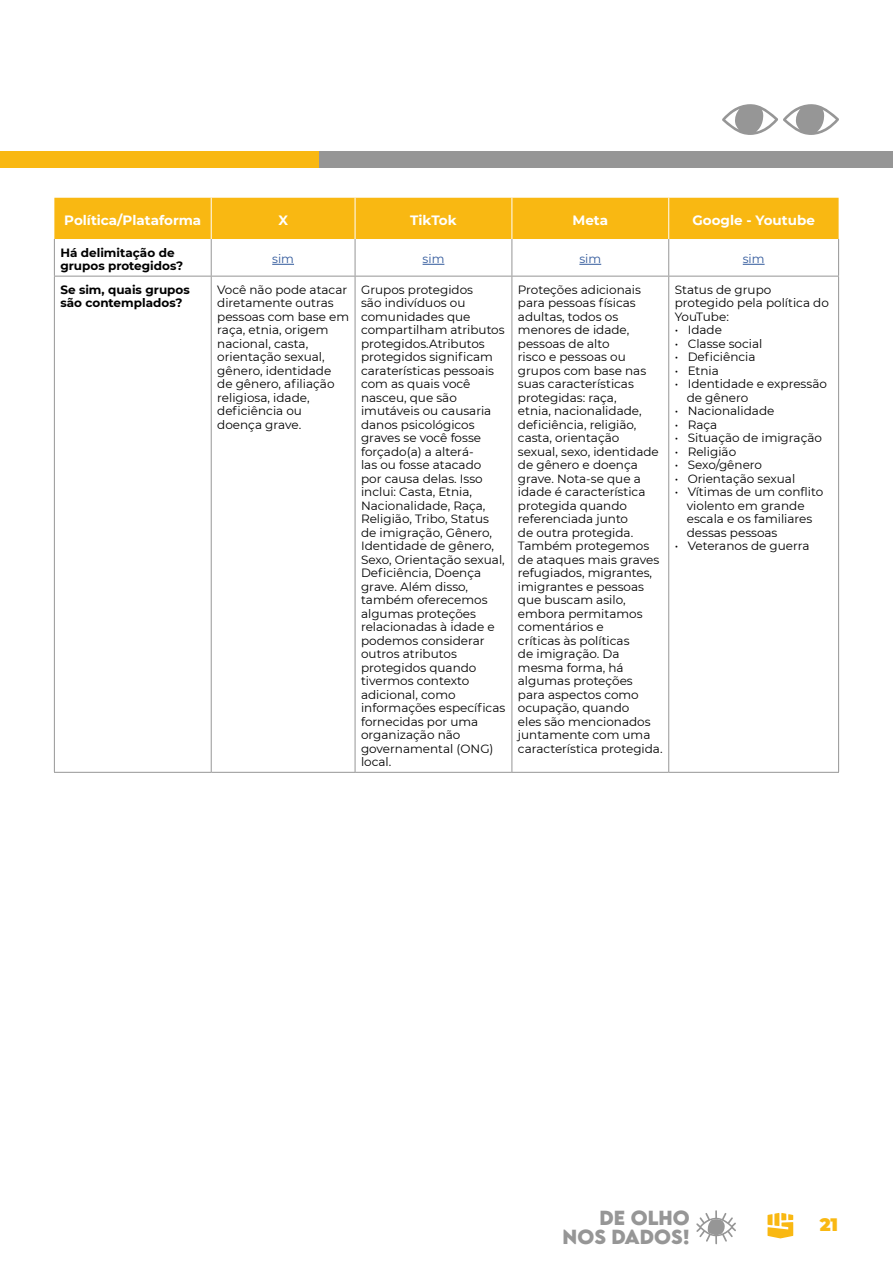
<style>
.page{position:relative;width:893px;height:1263px;background:#fff}
.page>*{position:absolute;margin:0;border:0;box-sizing:border-box;transform-origin:0 0}
.t1{font:700 18.15px/18.8px "LEMONMILK";color:#969696;text-align:right}
.t2{font:900 18px "Montserrat";color:#f9b812}
.t3{font:700 13.5px "Montserrat";color:#fff}
.t4{font:12px/13.5px "Montserrat";color:#000}
.t5{font:700 12px/13.5px "Montserrat";color:#000}
.t6{font:12px "Montserrat";color:#30589b}
</style>
<div class="page">
<div style="left:319px;top:151px;width:573px;height:16px;background:#969696"></div>
<div style="left:0;top:151px;width:319px;height:16px;background:#f9b812"></div>
<svg style="left:696px;top:1210px;width:40px;height:34px"></svg>
<svg style="left:767px;top:1213px;width:26px;height:25px"></svg>
<div style="left:54px;top:198px;width:785px;height:41px;background:#f9b812"></div>
<hr style="left:54px;top:239px;width:1px;height:37px;background:#969696">
<hr style="left:211px;top:239px;width:1px;height:37px;background:#969696">
<hr style="left:355px;top:239px;width:1px;height:37px;background:#969696">
<hr style="left:511px;top:239px;width:1px;height:37px;background:#969696">
<hr style="left:668px;top:239px;width:1px;height:37px;background:#969696">
<hr style="left:838px;top:239px;width:1px;height:37px;background:#969696">
<hr style="left:54px;top:276px;width:157px;height:1px;background:#969696">
<hr style="left:54px;top:276px;width:1px;height:496px;background:#969696">
<hr style="left:211px;top:276px;width:144px;height:1px;background:#969696">
<hr style="left:211px;top:276px;width:1px;height:496px;background:#969696">
<hr style="left:355px;top:276px;width:157px;height:1px;background:#969696">
<hr style="left:355px;top:276px;width:1px;height:496px;background:#969696">
<hr style="left:512px;top:276px;width:157px;height:1px;background:#969696">
<hr style="left:511px;top:276px;width:1px;height:496px;background:#969696">
<hr style="left:669px;top:276px;width:170px;height:1px;background:#969696">
<hr style="left:668px;top:276px;width:1px;height:496px;background:#969696">
<hr style="left:838px;top:276px;width:1px;height:496px;background:#969696">
<hr style="left:54px;top:772px;width:157px;height:1px;background:#969696">
<hr style="left:211px;top:772px;width:144px;height:1px;background:#969696">
<hr style="left:355px;top:772px;width:157px;height:1px;background:#969696">
<hr style="left:512px;top:772px;width:157px;height:1px;background:#969696">
<hr style="left:669px;top:772px;width:170px;height:1px;background:#969696">
<hr style="left:211px;top:198px;width:1px;height:41px;background:#fff">
<hr style="left:355px;top:198px;width:1px;height:41px;background:#fff">
<hr style="left:511px;top:198px;width:1px;height:41px;background:#fff">
<hr style="left:668px;top:198px;width:1px;height:41px;background:#fff">
<svg style="left:272px;top:264px;width:22px;height:1px"></svg>
<svg style="left:423px;top:264px;width:21px;height:1px"></svg>
<svg style="left:579px;top:264px;width:22px;height:1px"></svg>
<svg style="left:743px;top:264px;width:22px;height:1px"></svg>
<svg style="left:722px;top:104px;width:117px;height:31px"></svg>
<p class="t3" style="left:64px;top:210px;width:138px">Política/Plataforma</p>
<p class="t3" style="left:278px;top:210px;width:11px">X</p>
<p class="t3" style="left:410px;top:210px;width:48px">TikTok</p>
<p class="t3" style="left:572px;top:210px;width:37px">Meta</p>
<p class="t3" style="left:692px;top:210px;width:124px">Google - Youtube</p>
<p class="t5" style="left:60px;top:245px;width:124px">Há delimitação de grupos protegidos?</p>
<p class="t6" style="left:272px;top:251px;width:23px">sim</p>
<p class="t6" style="left:423px;top:251px;width:23px">sim</p>
<p class="t6" style="left:579px;top:251px;width:23px">sim</p>
<p class="t6" style="left:743px;top:251px;width:23px">sim</p>
<p class="t5" style="left:60px;top:282px;width:131px">Se sim, quais grupos são contemplados?</p>
<p class="t4" style="left:217px;top:282px;width:133px">Você não pode atacar diretamente outras pessoas com base em raça, etnia, origem nacional, casta, orientação sexual, gênero, identidade de gênero, afiliação religiosa, idade, deficiência ou doença grave.</p>
<p class="t4" style="left:361px;top:282px;width:146px">Grupos protegidos<br>são indivíduos ou comunidades que compartilham atributos protegidos.Atributos protegidos significam caraterísticas pessoais com as quais você nasceu, que são imutáveis ou causaria danos psicológicos graves se você fosse forçado(a) a alterá-<br>las ou fosse atacado<br>por causa delas. Isso inclui: Casta, Etnia,<br>Nacionalidade, Raça,<br>Religião, Tribo, Status de imigração, Gênero,<br>Identidade de gênero,<br>Sexo, Orientação sexual,<br>Deficiência, Doença grave. Além disso, também oferecemos algumas proteções relacionadas à idade e podemos considerar outros atributos protegidos quando tivermos contexto adicional, como informações específicas fornecidas por uma organização não governamental (ONG) local.</p>
<p class="t4" style="left:518px;top:282px;width:146px">Proteções adicionais para pessoas físicas adultas, todos os menores de idade, pessoas de alto<br>risco e pessoas ou grupos com base nas suas características protegidas: raça,<br>etnia, nacionalidade, deficiência, religião, casta, orientação sexual, sexo, identidade de gênero e doença grave. Nota-se que a idade é característica protegida quando referenciada junto<br>de outra protegida.<br>Também protegemos de ataques mais graves refugiados, migrantes, imigrantes e pessoas que buscam asilo, embora permitamos comentários e<br>críticas às políticas<br>de imigração. Da mesma forma, há algumas proteções para aspectos como ocupação, quando<br>eles são mencionados juntamente com uma característica protegida.</p>
<p class="t4" style="left:675px;top:282px;width:156px">Status de grupo protegido pela política do<br>YouTube:</p>
<p class="t4" style="left:675px;top:323px;width:49px">• Idade</p>
<p class="t4" style="left:675px;top:336px;width:89px">• Classe social</p>
<p class="t4" style="left:675px;top:350px;width:82px">• Deficiência</p>
<p class="t4" style="left:675px;top:363px;width:46px">• Etnia</p>
<p class="t4" style="left:687px;top:377px;width:142px;text-indent:-12px">• Identidade e expressão de gênero</p>
<p class="t4" style="left:675px;top:404px;width:101px">• Nacionalidade</p>
<p class="t4" style="left:675px;top:417px;width:44px">• Raça</p>
<p class="t4" style="left:675px;top:431px;width:149px">• Situação de imigração</p>
<p class="t4" style="left:675px;top:444px;width:63px">• Religião</p>
<p class="t4" style="left:675px;top:458px;width:89px">• Sexo/gênero</p>
<p class="t4" style="left:675px;top:471px;width:122px">• Orientação sexual</p>
<p class="t4" style="left:687px;top:485px;width:138px;text-indent:-12px">• Vítimas de um conflito violento em grande escala e os familiares dessas pessoas</p>
<p class="t4" style="left:675px;top:539px;width:136px">• Veteranos de guerra</p>
<h1 class="t1" style="left:563px;top:1208px;width:129px">DE OLHO<br>NOS DADOS!</h1>
<h2 class="t2" style="left:820px;top:1211px;width:20px">21</h2>
</div>
